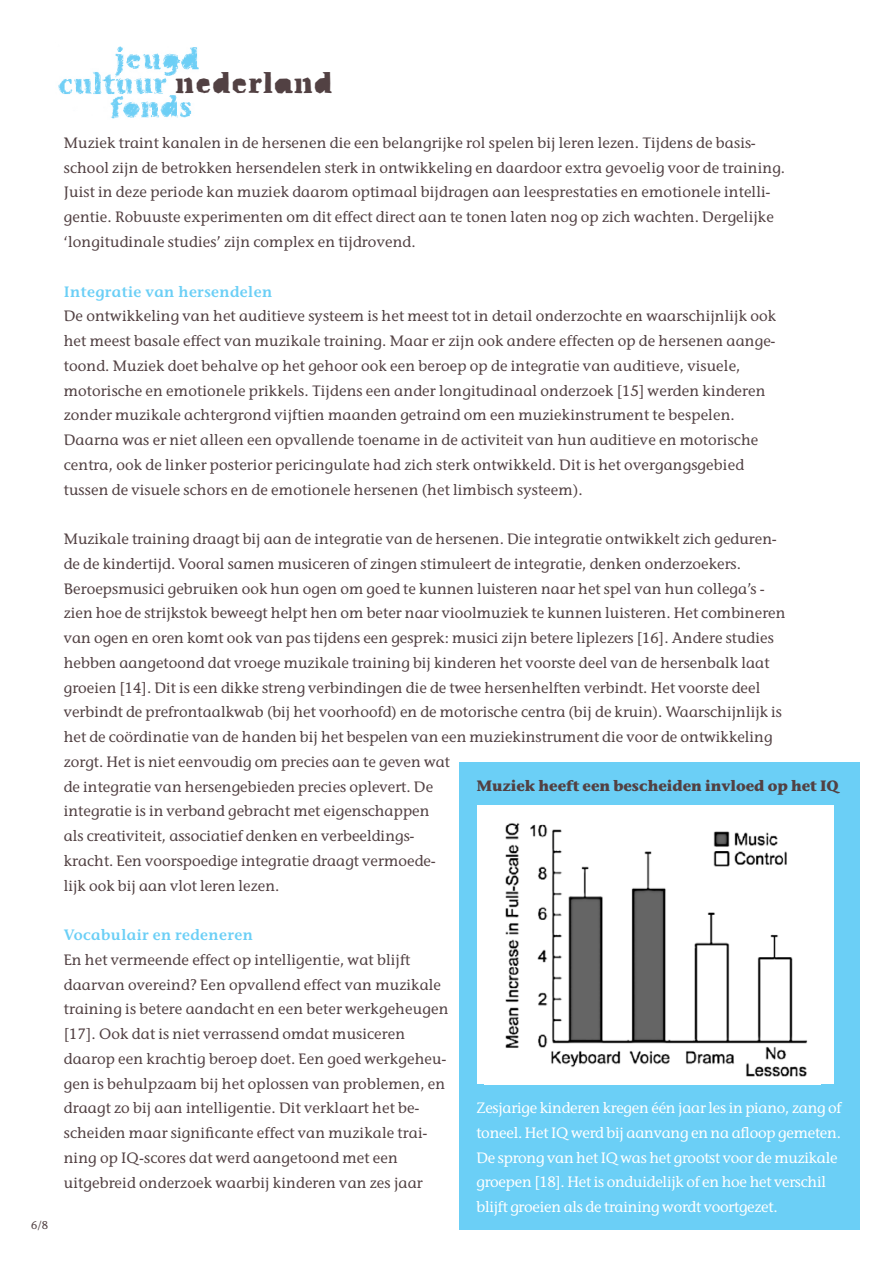
<style>
.page{position:relative;width:893px;height:1263px;background:#fff}
.page>*{position:absolute;margin:0;border:0;box-sizing:border-box;transform-origin:0 0}
.t1{font:28.95px "Jeugdcultuurfonds Cutout";color:#524143}
.plat{font:15px/24.8px "Stone Informal";letter-spacing:.01em;color:#524143}
.plat-2{font:15px/24.8px "Stone Informal";letter-spacing:-.015em;color:#fff}
.kopje{font:600 15px "Stone Informal";letter-spacing:.03em;color:#6bcff6}
.plat-3{font:700 15px "Stone Informal";letter-spacing:-.005em;color:#524143}
.t2{font:11.25px "Stone Informal";color:#524143}
</style>
<div class="page">
<img style="left:58px;top:46px;width:141px;height:73px">
<div style="left:459px;top:762px;width:400px;height:467px;background:#6bcff6"></div>
<div style="left:477px;top:805px;width:357px;height:279px;background:#fff"></div>
<img style="left:505px;top:823px;width:303px;height:254px">
<p class="t1" style="left:175px;top:64px;width:160px">nedErland</p>
<p class="t2" style="left:31px;top:1218px;width:19px">6/8</p>
<p class="plat" style="left:64px;top:130px;width:723px">Muziek traint kanalen in de hersenen die een belangrijke rol spelen bij leren lezen. Tijdens de basis&shy;school zijn de betrokken hersendelen sterk in ontwikkeling en daardoor extra gevoelig voor de training.<br>Juist in deze periode kan muziek daarom optimaal bijdragen aan leesprestaties en emotionele intelli&shy;gentie. Robuuste experimenten om dit effect direct aan te tonen laten nog op zich wachten. Dergelijke ‘longitudinale studies’ zijn complex en tijdrovend.</p>
<p class="kopje" style="left:64px;top:282px;width:210px">Integratie van hersendelen</p>
<p class="plat" style="left:64px;top:304px;width:714px">De ontwikkeling van het auditieve systeem is het meest tot in detail onderzochte en waarschijnlijk ook het meest basale effect van muzikale training. Maar er zijn ook andere effecten op de hersenen aange&shy;toond. Muziek doet behalve op het gehoor ook een beroep op de integratie van auditieve, visuele, motorische en emotionele prikkels. Tijdens een ander longitudinaal onderzoek [15] werden kinderen zonder muzikale achtergrond vijftien maanden getraind om een muziekinstrument te bespelen.<br>Daarna was er niet alleen een opvallende toename in de activiteit van hun auditieve en motorische centra, ook de linker posterior pericingulate had zich sterk ontwikkeld. Dit is het overgangsgebied tussen de visuele schors en de emotionele hersenen (het limbisch systeem).</p>
<p class="plat" style="left:64px;top:526px;width:723px">Muzikale training draagt bij aan de integratie van de hersenen. Die integratie ontwikkelt zich geduren&shy;de de kindertijd. Vooral samen musiceren of zingen stimuleert de integratie, denken onderzoekers.<br>Beroepsmusici gebruiken ook hun ogen om goed te kunnen luisteren naar het spel van hun collega’s - zien hoe de strijkstok beweegt helpt hen om beter naar vioolmuziek te kunnen luisteren. Het combineren van ogen en oren komt ook van pas tijdens een gesprek: musici zijn betere liplezers [16]. Andere studies hebben aangetoond dat vroege muzikale training bij kinderen het voorste deel van de hersenbalk laat groeien [14]. Dit is een dikke streng verbindingen die de twee hersenhelften verbindt. Het voorste deel verbindt de prefrontaalkwab (bij het voorhoofd) en de motorische centra (bij de kruin). Waarschijnlijk is het de coördinatie van de handen bij het bespelen van een muziekinstrument die voor de ontwikkeling zorgt. Het is niet eenvoudig om precies aan te geven wat<br>de integratie van hersengebieden precies oplevert. De<br>integratie is in verband gebracht met eigenschappen<br>als creativiteit, associatief denken en verbeeldings-<br>kracht. Een voorspoedige integratie draagt vermoede-<br>lijk ook bij aan vlot leren lezen.</p>
<p class="kopje" style="left:64px;top:926px;width:191px">Vocabulair en redeneren</p>
<p class="plat" style="left:64px;top:947px;width:386px">En het vermeende effect op intelligentie, wat blijft daarvan overeind? Een opvallend effect van muzikale training is betere aandacht en een beter werkgeheugen [17]. Ook dat is niet verrassend omdat musiceren daarop een krachtig beroep doet. Een goed werkgeheu&shy;gen is behulpzaam bij het oplossen van problemen, en draagt zo bij aan intelligentie. Dit verklaart het be&shy;scheiden maar significante effect van muzikale trai&shy;ning op IQ-scores dat werd aangetoond met een uitgebreid onderzoek waarbij kinderen van zes jaar</p>
<p class="plat-3" style="left:476px;top:776px;width:364px">Muziek heeft een bescheiden invloed op het IQ</p>
<p class="plat-2" style="left:476px;top:1095px;width:367px">Zesjarige kinderen kregen één jaar les in piano, zang of toneel. Het IQ werd bij aanvang en na afloop gemeten.<br>De sprong van het IQ was het grootst voor de muzikale groepen [18]. Het is onduidelijk of en hoe het verschil blijft groeien als de training wordt voortgezet.</p>
</div>
